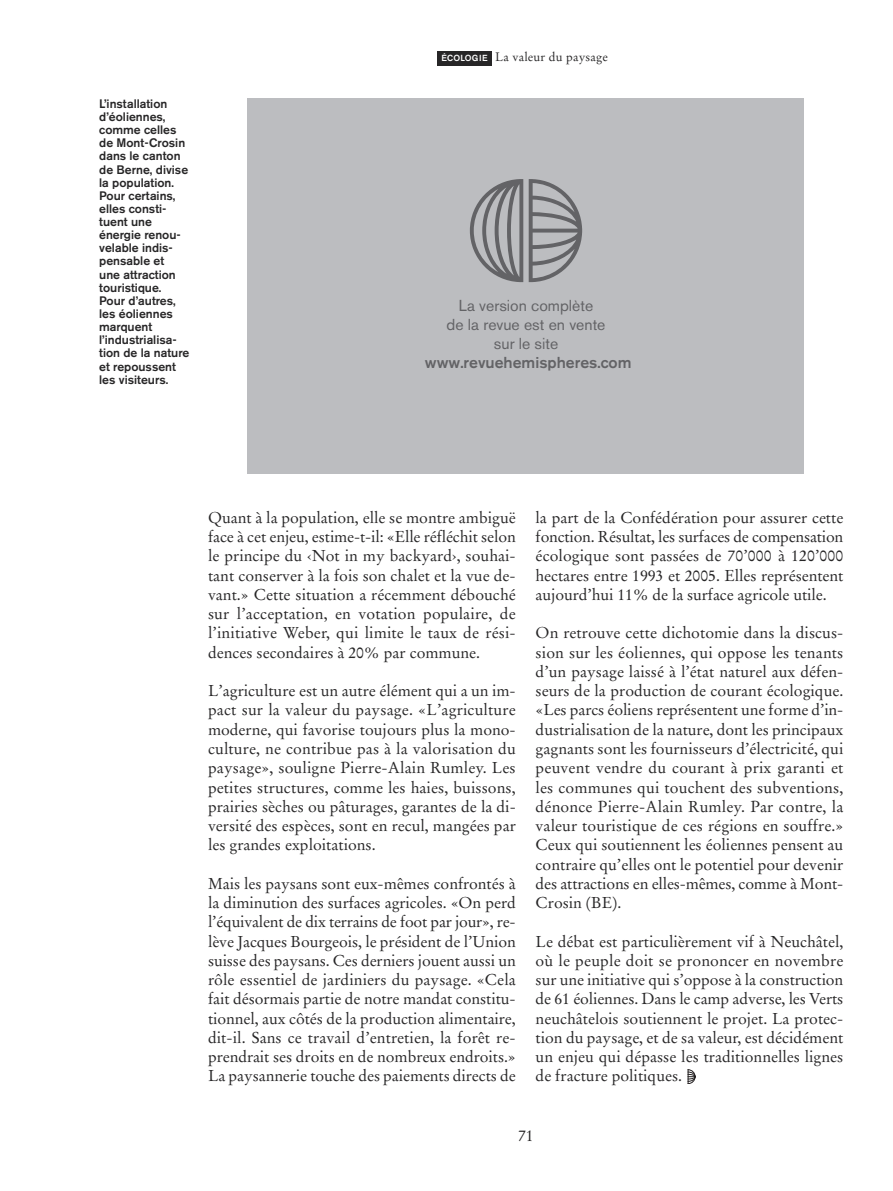
<style>
.page{position:relative;width:893px;height:1191px;background:#fff}
.page>*{position:absolute;margin:0;border:0;box-sizing:border-box;transform-origin:0 0}
.t1{font:15.75px/19.2px "Stempel Garamond";color:#272627;text-align:justify}
.t2{font:15.75px/18.9px "Akzidenz Grotesk BE";color:#636366;text-align:center}
.t3{font:500 15.75px "Akzidenz Grotesk BE";color:#636366}
.t4{font:500 12.25px/13.1px "Akzidenz Grotesk BE";color:#272627}
.t5{font:12.25px "Stempel Garamond";letter-spacing:.015em;color:#272627}
.s1{font-family:"Akzidenz Grotesk BE";font-weight:500;font-size:8.75px;color:#fff}
</style>
<div class="page">
<div style="left:247px;top:99px;width:556px;height:375px;background:#bcbdc0"></div>
<svg style="left:529px;top:179px;width:53px;height:103px"></svg>
<svg style="left:470px;top:179px;width:53px;height:103px"></svg>
<svg style="left:688px;top:1069px;width:7px;height:15px"></svg>
<div style="left:437px;top:51px;width:55px;height:14px;background:#272627"></div>
<p class="t4" style="left:99px;top:98px;width:92px">L’installation d’éoliennes, comme celles de Mont-Crosin dans le canton de Berne, divise la population.<br>Pour certains, elles consti&shy;tuent une énergie renou&shy;velable indis&shy;pensable et<br>une attraction touristique.<br>Pour d’autres, les éoliennes marquent l’industrialisa&shy;tion de la nature et repoussent les visiteurs.</p>
<p class="t5" style="left:441px;top:50px;width:168px"><span class="s1">ÉCOLOGIE</span> La valeur du paysage</p>
<p class="t2" style="left:447px;top:298px;width:160px">La version complète<br>de la revue est en vente sur le site</p>
<p class="t3" style="left:425px;top:357px;width:208px">www.revuehemispheres.com</p>
<p class="t1" style="left:208px;top:508px;width:309px">Quant à la population, elle se montre ambiguë face à cet enjeu, estime-t-il: «Elle réfléchit selon le principe du ‹Not in my backyard›, souhai&shy;tant conserver à la fois son chalet et la vue de&shy;vant.» Cette situation a récemment débouché sur l’acceptation, en votation populaire, de l’initiative Weber, qui limite le taux de rési&shy;dences secondaires à 20% par commune.</p>
<p class="t1" style="left:208px;top:681px;width:309px">L’agriculture est un autre élément qui a un im&shy;pact sur la valeur du paysage. «L’agriculture moderne, qui favorise toujours plus la mono&shy;culture, ne contribue pas à la valorisation du paysage», souligne Pierre-Alain Rumley. Les petites structures, comme les haies, buissons, prairies sèches ou pâturages, garantes de la di&shy;versité des espèces, sont en recul, mangées par les grandes exploitations.</p>
<p class="t1" style="left:208px;top:874px;width:309px">Mais les paysans sont eux-mêmes confrontés à la diminution des surfaces agricoles. «On perd l’équivalent de dix terrains de foot par jour», re&shy;lève Jacques Bourgeois, le président de l’Union suisse des paysans. Ces derniers jouent aussi un rôle essentiel de jardiniers du paysage. «Cela fait désormais partie de notre mandat constitu&shy;tionnel, aux côtés de la production alimentaire, dit-il. Sans ce travail d’entretien, la forêt re&shy;prendrait ses droits en de nombreux endroits.» La paysannerie touche des paiements directs de</p>
<p class="t1" style="left:536px;top:508px;width:309px">la part de la Confédération pour assurer cette fonction. Résultat, les surfaces de compensation écologique sont passées de 70’000 à 120’000 hectares entre 1993 et 2005. Elles représentent aujourd’hui 11% de la surface agricole utile.</p>
<p class="t1" style="left:536px;top:623px;width:309px">On retrouve cette dichotomie dans la discus&shy;sion sur les éoliennes, qui oppose les tenants d’un paysage laissé à l’état naturel aux défen&shy;seurs de la production de courant écologique. «Les parcs éoliens représentent une forme d’in&shy;dustrialisation de la nature, dont les principaux gagnants sont les fournisseurs d’électricité, qui peuvent vendre du courant à prix garanti et les communes qui touchent des subventions, dénonce Pierre-Alain Rumley. Par contre, la valeur touristique de ces régions en souffre.» Ceux qui soutiennent les éoliennes pensent au contraire qu’elles ont le potentiel pour devenir des attractions en elles-mêmes, comme à Mont-Crosin (BE).</p>
<p class="t1" style="left:536px;top:931px;width:309px">Le débat est particulièrement vif à Neuchâtel, où le peuple doit se prononcer en novembre sur une initiative qui s’oppose à la construction de 61 éoliennes. Dans le camp adverse, les Verts neuchâtelois soutiennent le projet. La protec&shy;tion du paysage, et de sa valeur, est décidément un enjeu qui dépasse les traditionnelles lignes de fracture politiques.</p>
<p class="t1" style="left:518px;top:1126px;width:17px">71</p>
</div>
